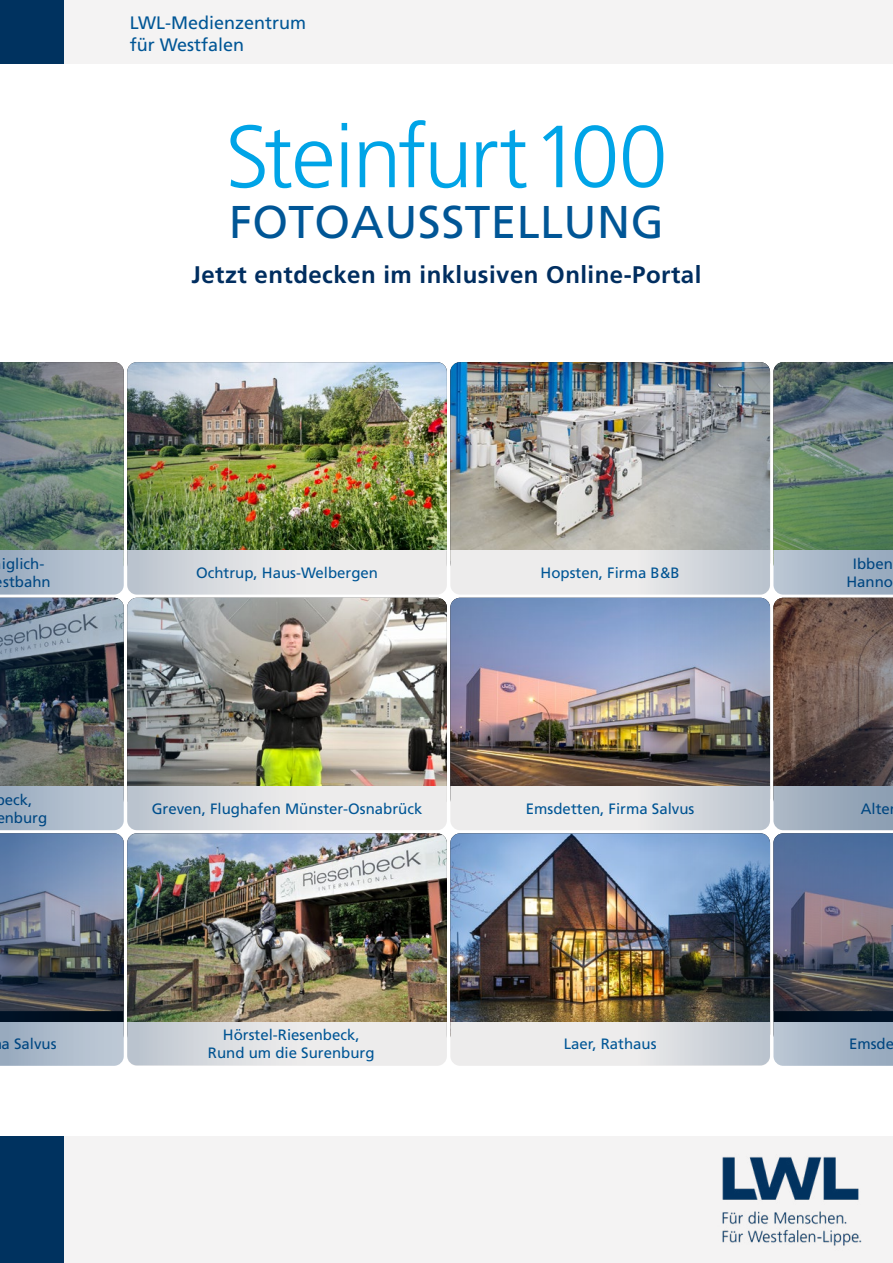
<style>
.page{position:relative;width:893px;height:1263px;background:#fff}
.page>*{position:absolute;margin:0;border:0;box-sizing:border-box;transform-origin:0 0}
.t1{font:300 88.05px "Frutiger LT Com";letter-spacing:-.025em;color:#00a4e7}
.t2{font:45.9px "Frutiger LT Com";letter-spacing:.01em;color:#005696}
.t3{font:700 24px "Frutiger LT Com";letter-spacing:.02em;color:#002e60}
.t4{font:18px/21.6px "Frutiger LT Com";color:#005696}
.t5{font:15px/18px "Frutiger LT Com";color:#005696;text-align:center}
</style>
<div class="page">
<div style="left:63px;top:1136px;width:830px;height:127px;background:#f4f3f3"></div>
<div style="left:63px;top:0;width:830px;height:63px;background:#f4f3f3"></div>
<div style="left:0;top:0;width:63px;height:63px;background:#00325f"></div>
<div style="left:0;top:1136px;width:63px;height:127px;background:#00325f"></div>
<img style="left:722px;top:1156px;width:140px;height:90px">
<svg style="left:134px;top:1065px;width:305px;height:1px"></svg>
<svg style="left:458px;top:1065px;width:305px;height:1px"></svg>
<img style="left:450px;top:362px;width:320px;height:233px">
<img style="left:127px;top:362px;width:320px;height:233px">
<img style="left:450px;top:598px;width:320px;height:232px">
<img style="left:127px;top:598px;width:320px;height:232px">
<img style="left:450px;top:833px;width:320px;height:232px">
<img style="left:127px;top:833px;width:320px;height:232px">
<img style="left:773px;top:362px;width:120px;height:704px">
<img style="left:0;top:362px;width:124px;height:704px">
<p class="t4" style="left:130px;top:12px;width:178px">LWL-Medienzentrum für Westfalen</p>
<h1 class="t1" style="left:225px;top:106px;width:444px">Steinfurt 100</h1>
<h2 class="t2" style="left:229px;top:195px;width:436px">FOTOAUSSTELLUNG</h2>
<h3 class="t3" style="left:192px;top:261px;width:511px">Jetzt entdecken im inklusiven Online-Portal</h3>
<p class="t5" style="left:2px;top:555px;width:50px;text-align:left">iglich&shy;stbahn</p>
<p class="t5" style="left:-4px;top:791px;width:53px;text-align:left">beck, enburg</p>
<p class="t5" style="left:196px;top:564px;width:184px">Ochtrup, Haus-Welbergen</p>
<p class="t5" style="left:541px;top:564px;width:141px">Hopsten, Firma B&amp;B</p>
<p class="t5" style="left:152px;top:800px;width:272px">Greven, Flughafen Münster-Osnabrück</p>
<p class="t5" style="left:526px;top:800px;width:170px">Emsdetten, Firma Salvus</p>
<p class="t5" style="left:846px;top:555px;width:48px">Ibben<br>Hanno</p>
<p class="t5" style="left:861px;top:800px;width:31px">Alte</p>
<p class="t5" style="left:208px;top:1026px;width:168px">Hörstel-Riesenbeck,<br>Rund um die Surenburg</p>
<p class="t5" style="left:564px;top:1035px;width:94px">Laer, Rathaus</p>
<p class="t5" style="left:2px;top:1035px;width:57px">a Salvus</p>
<p class="t5" style="left:849px;top:1035px;width:47px">Emsde</p>
</div>
